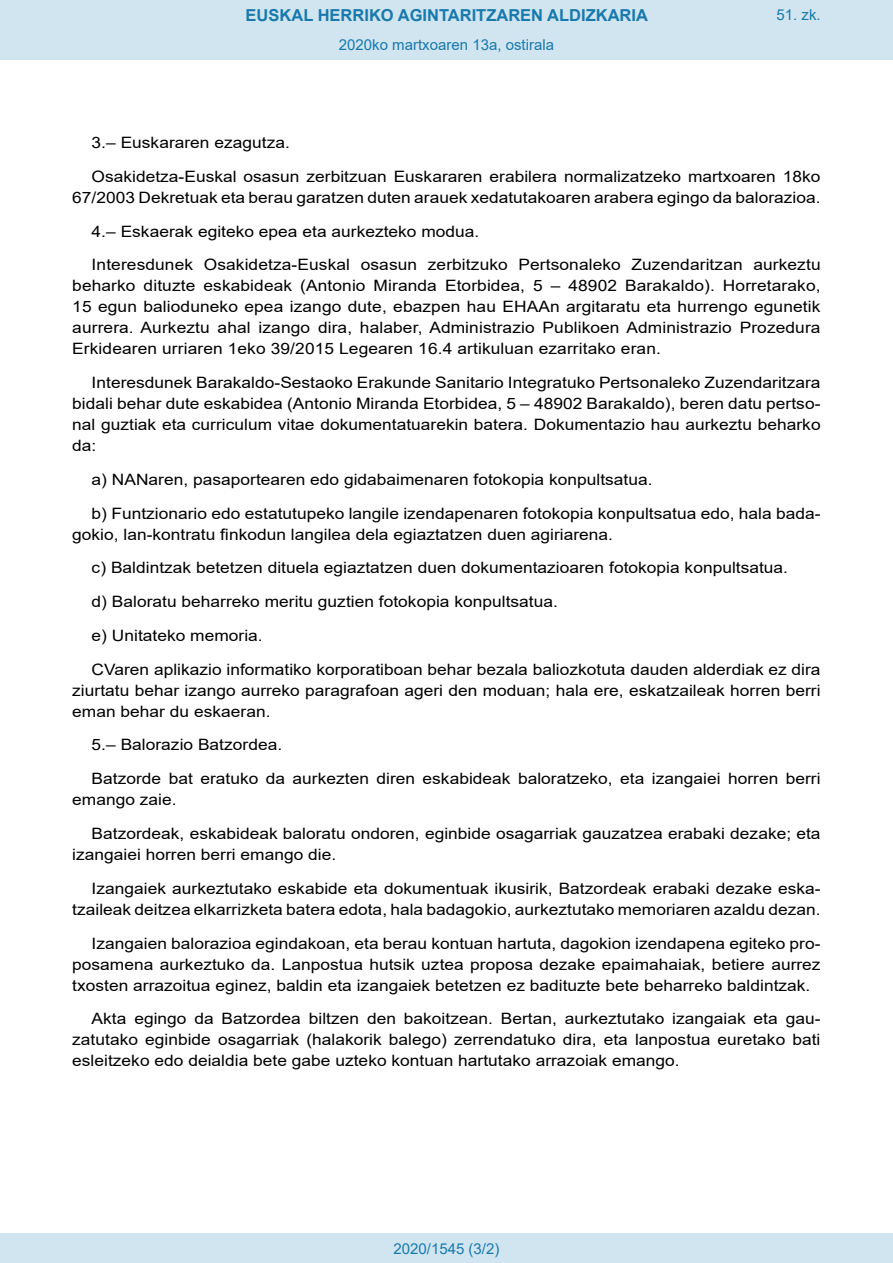
<style>
.page{position:relative;width:893px;height:1263px;background:#fff}
.page>*{position:absolute;margin:0;border:0;box-sizing:border-box;transform-origin:0 0}
.t1{font:700 16.5px "Arial";color:#1879ad}
.BOPVDetalle{font:15.6px/21px "Arial";color:#000;text-align:justify;scale:1.11 1}
.Paginacion_Centro{font:15px "Arial";color:#1879ad}
</style>
<div class="page">
<div style="left:0;top:0;width:893px;height:60px;background:#d0e5f0"></div>
<div style="left:0;top:1233px;width:893px;height:30px;background:#d0e5f0"></div>
<p class="t1" style="left:246px;top:3px;width:404px">EUSKAL HERRIKO AGINTARITZAREN ALDIZKARIA</p>
<p class="Paginacion_Centro" style="left:339px;top:35px;width:217px">2020ko martxoaren 13a, ostirala</p>
<p class="Paginacion_Centro" style="left:776px;top:5px;width:46px">51. zk.</p>
<p class="BOPVDetalle" style="left:92px;top:132px;width:180px">3.– Euskararen ezagutza.</p>
<p class="BOPVDetalle" style="left:72px;top:166px;width:676px;text-align:right">Osakidetza-Euskal osasun zerbitzuan Euskararen erabilera normalizatzeko martxoaren 18ko<br>67/2003 Dekretuak eta berau garatzen duten arauek xedatutakoaren arabera egingo da balorazioa.</p>
<p class="BOPVDetalle" style="left:92px;top:221px;width:351px">4.– Eskaerak egiteko epea eta aurkezteko modua.</p>
<p class="BOPVDetalle" style="left:72px;top:254px;width:676px;text-indent:19px">Interesdunek Osakidetza-Euskal osasun zerbitzuko Pertsonaleko Zuzendaritzan aurkeztu beharko dituzte eskabideak (Antonio Miranda Etorbidea, 5 – 48902 Barakaldo). Horretarako, 15 egun balioduneko epea izango dute, ebazpen hau EHAAn argitaratu eta hurrengo egunetik aurrera. Aurkeztu ahal izango dira, halaber, Administrazio Publikoen Administrazio Prozedura Erkidearen urriaren 1eko 39/2015 Legearen 16.4 artikuluan ezarritako eran.</p>
<p class="BOPVDetalle" style="left:72px;top:372px;width:676px;text-indent:19px">Interesdunek Barakaldo-Sestaoko Erakunde Sanitario Integratuko Pertsonaleko Zuzendaritzara bidali behar dute eskabidea (Antonio Miranda Etorbidea, 5 – 48902 Barakaldo), beren datu pertso&shy;nal guztiak eta curriculum vitae dokumentatuarekin batera. Dokumentazio hau aurkeztu beharko da:</p>
<p class="BOPVDetalle" style="left:92px;top:469px;width:507px">a) NANaren, pasaportearen edo gidabaimenaren fotokopia konpultsatua.</p>
<p class="BOPVDetalle" style="left:72px;top:503px;width:676px;text-indent:19px">b) Funtzionario edo estatutupeko langile izendapenaren fotokopia konpultsatua edo, hala bada&shy;gokio, lan-kontratu finkodun langilea dela egiaztatzen duen agiriarena.</p>
<p class="BOPVDetalle" style="left:92px;top:557px;width:629px">c) Baldintzak betetzen dituela egiaztatzen duen dokumentazioaren fotokopia konpultsatua.</p>
<p class="BOPVDetalle" style="left:92px;top:591px;width:421px">d) Baloratu beharreko meritu guztien fotokopia konpultsatua.</p>
<p class="BOPVDetalle" style="left:92px;top:625px;width:156px">e) Unitateko memoria.</p>
<p class="BOPVDetalle" style="left:72px;top:659px;width:676px;text-indent:19px">CVaren aplikazio informatiko korporatiboan behar bezala baliozkotuta dauden alderdiak ez dira ziurtatu behar izango aurreko paragrafoan ageri den moduan; hala ere, eskatzaileak horren berri eman behar du eskaeran.</p>
<p class="BOPVDetalle" style="left:92px;top:734px;width:173px">5.– Balorazio Batzordea.</p>
<p class="BOPVDetalle" style="left:72px;top:768px;width:676px;text-indent:19px">Batzorde bat eratuko da aurkezten diren eskabideak baloratzeko, eta izangaiei horren berri emango zaie.</p>
<p class="BOPVDetalle" style="left:72px;top:823px;width:676px;text-indent:19px">Batzordeak, eskabideak baloratu ondoren, eginbide osagarriak gauzatzea erabaki dezake; eta izangaiei horren berri emango die.</p>
<p class="BOPVDetalle" style="left:72px;top:878px;width:676px;text-align:right">Izangaiek aurkeztutako eskabide eta dokumentuak ikusirik, Batzordeak erabaki dezake eska&shy;tzaileak deitzea elkarrizketa batera edota, hala badagokio, aurkeztutako memoriaren azaldu dezan.</p>
<p class="BOPVDetalle" style="left:72px;top:932px;width:676px;text-indent:19px">Izangaien balorazioa egindakoan, eta berau kontuan hartuta, dagokion izendapena egiteko pro&shy;posamena aurkeztuko da. Lanpostua hutsik uztea proposa dezake epaimahaiak, betiere aurrez txosten arrazoitua eginez, baldin eta izangaiek betetzen ez badituzte bete beharreko baldintzak.</p>
<p class="BOPVDetalle" style="left:72px;top:1008px;width:676px;text-indent:19px">Akta egingo da Batzordea biltzen den bakoitzean. Bertan, aurkeztutako izangaiak eta gau&shy;zatutako eginbide osagarriak (halakorik balego) zerrendatuko dira, eta lanpostua euretako bati esleitzeko edo deialdia bete gabe uzteko kontuan hartutako arrazoiak emango.</p>
<p class="Paginacion_Centro" style="left:393px;top:1238px;width:107px">2020/1545 (3/2)</p>
</div>
